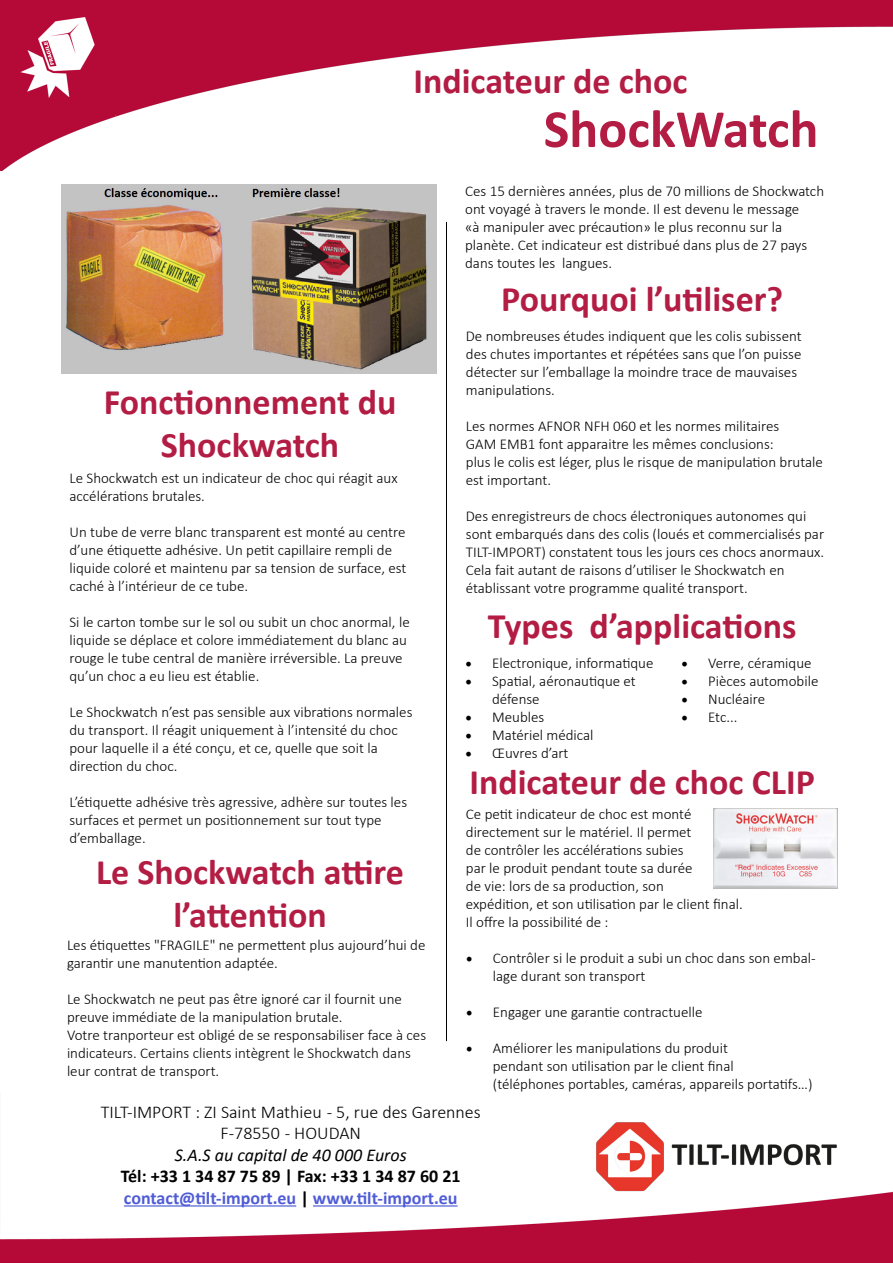
<style>
.page{position:relative;width:893px;height:1263px;background:#fff}
.page>*{position:absolute;margin:0;border:0;box-sizing:border-box;transform-origin:0 0}
.t1{font:700 54px "Calibri";color:#b31c43}
.t2{font:700 36px/43.2px "Calibri";color:#b31c43;text-align:center}
.t3{font:700 18px/21.6px "Calibri";color:#4f5cd6}
.t4{font:300 18px/21.6px "Calibri";color:#000;text-align:center}
.t5{font:italic 18px "Calibri";color:#000}
.t6{font:300 15px/18px "Calibri";color:#000}
.s1{font-family:"Minion Pro";font-weight:400;font-size:18px}
.s2{color:#000}
</style>
<div class="page">
<img style="left:0;top:0;width:893px;height:171px">
<img style="left:0;top:1191px;width:893px;height:72px">
<img style="left:594px;top:1122px;width:245px;height:75px">
<hr style="left:124px;top:1205px;width:172px;height:1px;background:#4f5cd6">
<hr style="left:313px;top:1205px;width:145px;height:1px;background:#4f5cd6">
<img style="left:0;top:0;width:115px;height:115px">
<hr style="left:446px;top:222px;width:1px;height:819px;background:#000">
<img style="left:61px;top:184px;width:376px;height:189px">
<img style="left:713px;top:808px;width:124px;height:80px">
<h2 class="t2" style="left:413px;top:58px;width:276px">Indicateur de choc</h2>
<h2 class="t2" style="left:104px;top:379px;width:294px">Fonctionnement du<br>Shockwatch</h2>
<p class="t6" style="left:69px;top:469px;width:330px">Le Shockwatch est un indicateur de choc qui réagit aux accélérations brutales.</p>
<p class="t6" style="left:69px;top:523px;width:338px">Un tube de verre blanc transparent est monté au centre d’une étiquette adhésive. Un petit capillaire rempli de liquide coloré et maintenu par sa tension de surface, est caché à l’intérieur de ce tube.</p>
<p class="t6" style="left:69px;top:613px;width:342px">Si le carton tombe sur le sol ou subit un choc anormal, le liquide se déplace et colore immédiatement du blanc au rouge le tube central de manière irréversible. La preuve qu’un choc a eu lieu est établie.</p>
<p class="t6" style="left:69px;top:703px;width:344px">Le Shockwatch n’est pas sensible aux vibrations normales du transport. Il réagit uniquement à l’intensité du choc pour laquelle il a été conçu, et ce, quelle que soit la direction du choc.</p>
<p class="t6" style="left:69px;top:793px;width:339px">L’étiquette adhésive très agressive, adhère sur toutes les surfaces et permet un positionnement sur tout type d’emballage.</p>
<h2 class="t2" style="left:96px;top:849px;width:310px">Le Shockwatch attire l’attention</h2>
<p class="t6" style="left:67px;top:936px;width:360px">Les étiquettes "FRAGILE" ne permettent plus aujourd’hui de garantir une manutention adaptée.</p>
<p class="t6" style="left:67px;top:990px;width:361px">Le Shockwatch ne peut pas être ignoré car il fournit une preuve immédiate de la manipulation brutale.<br>Votre tranporteur est obligé de se responsabiliser face à ces indicateurs. Certains clients intègrent le Shockwatch dans leur contrat de transport.</p>
<h1 class="t1" style="left:544px;top:91px;width:276px">ShockWatch</h1>
<p class="t6" style="left:465px;top:182px;width:360px">Ces 15 dernières années, plus de 70 millions de Shockwatch ont voyagé à travers le monde. Il est devenu le message<br>«à manipuler avec précaution» le plus reconnu sur la planète. Cet indicateur est distribué dans plus de 27 pays dans toutes les langues.</p>
<h2 class="t2" style="left:501px;top:276px;width:284px">Pourquoi l’utiliser?</h2>
<p class="t6" style="left:466px;top:327px;width:337px">De nombreuses études indiquent que les colis subissent des chutes importantes et répétées sans que l’on puisse détecter sur l’emballage la moindre trace de mauvaises manipulations.</p>
<p class="t6" style="left:466px;top:417px;width:359px">Les normes AFNOR NFH 060 et les normes militaires<br>GAM EMB1 font apparaitre les mêmes conclusions:<br>plus le colis est léger, plus le risque de manipulation brutale est important.</p>
<p class="t6" style="left:466px;top:507px;width:360px">Des enregistreurs de chocs électroniques autonomes qui sont embarqués dans des colis (loués et commercialisés par TILT-IMPORT) constatent tous les jours ces chocs anormaux.<br>Cela fait autant de raisons d’utiliser le Shockwatch en établissant votre programme qualité transport.</p>
<h2 class="t2" style="left:488px;top:603px;width:310px">Types d’applications</h2>
<p class="t6" style="left:465px;top:653px;width:190px"><span class="s1">•</span> Electronique, informatique</p>
<p class="t6" style="left:492px;top:671px;width:145px;text-indent:-27px"><span class="s1">•</span> Spatial, aéronautique et défense</p>
<p class="t6" style="left:465px;top:707px;width:81px"><span class="s1">•</span> Meubles</p>
<p class="t6" style="left:465px;top:725px;width:130px"><span class="s1">•</span> Matériel médical</p>
<p class="t6" style="left:465px;top:743px;width:105px"><span class="s1">•</span> Œuvres d’art</p>
<p class="t6" style="left:681px;top:653px;width:132px"><span class="s1">•</span> Verre, céramique</p>
<p class="t6" style="left:681px;top:671px;width:139px"><span class="s1">•</span> Pièces automobile</p>
<p class="t6" style="left:681px;top:689px;width:86px"><span class="s1">•</span> Nucléaire</p>
<p class="t6" style="left:681px;top:707px;width:58px"><span class="s1">•</span> Etc...</p>
<h2 class="t2" style="left:469px;top:759px;width:347px">Indicateur de choc CLIP</h2>
<p class="t6" style="left:466px;top:805px;width:278px">Ce petit indicateur de choc est monté directement sur le matériel. Il permet<br>de contrôler les accélérations subies<br>par le produit pendant toute sa durée<br>de vie: lors de sa production, son<br>expédition, et son utilisation par le client final.<br>Il offre la possibilité de :</p>
<p class="t6" style="left:493px;top:949px;width:324px;text-indent:-27px"><span class="s1">•</span> Contrôler si le produit a subi un choc dans son embal&shy;lage durant son transport</p>
<p class="t6" style="left:466px;top:1003px;width:238px"><span class="s1">•</span> Engager une garantie contractuelle</p>
<p class="t6" style="left:493px;top:1039px;width:321px;text-indent:-27px"><span class="s1">•</span> Améliorer les manipulations du produit<br>pendant son utilisation par le client final<br>(téléphones portables, caméras, appareils portatifs…)</p>
<p class="t4" style="left:101px;top:1100px;width:382px">TILT-IMPORT : ZI Saint Mathieu - 5, rue des Garennes<br>F-78550 - HOUDAN</p>
<p class="t5" style="left:175px;top:1142px;width:233px">S.A.S au capital de 40 000 Euros</p>
<p class="t3" style="left:121px;top:1165px;width:341px"><span class="s2">Tél: +33 1 34 87 75 89 | Fax: +33 1 34 87 60 21 </span>contact@tilt-import.eu <span class="s2">|</span> www.tilt-import.eu</p>
</div>
